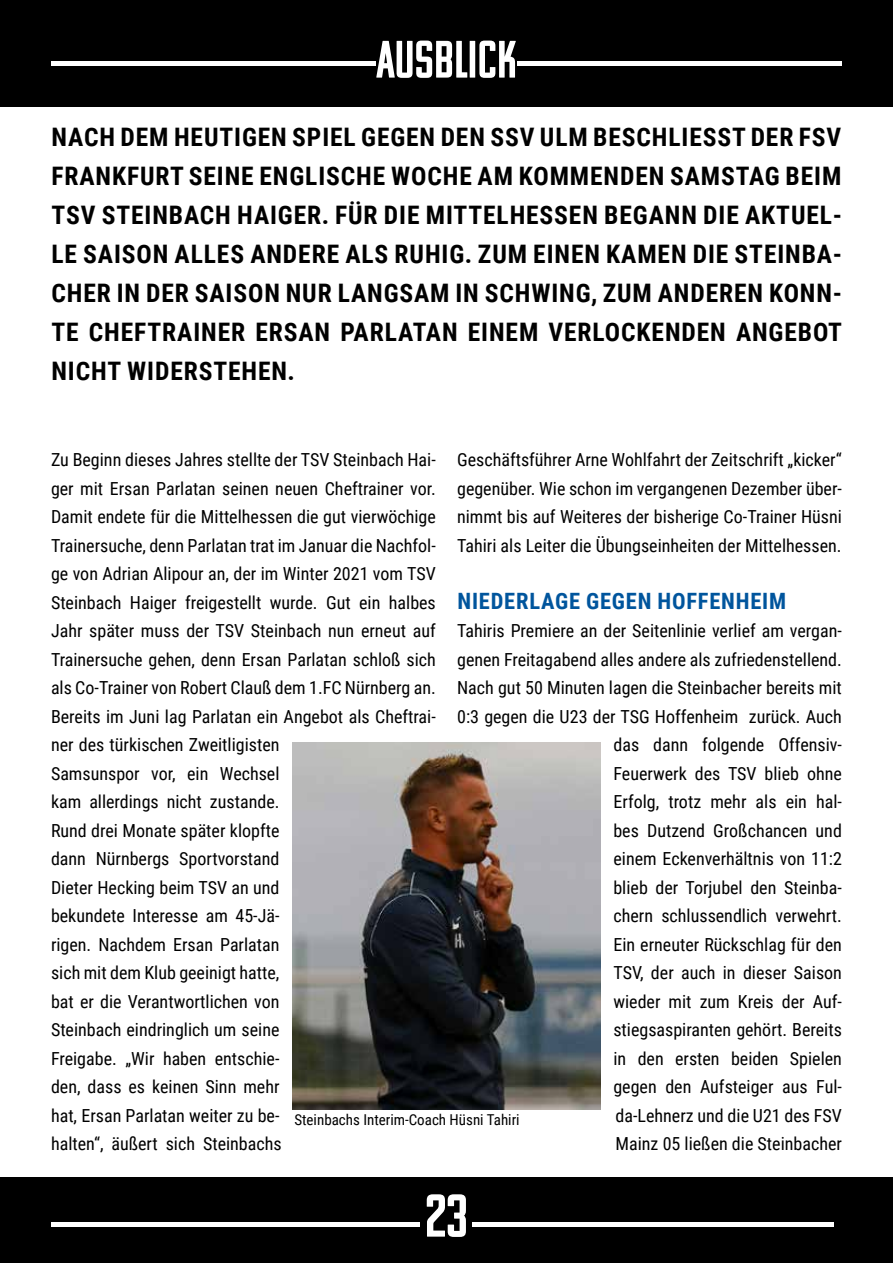
<style>
.page{position:relative;width:893px;height:1263px;background:#fff}
.page>*{position:absolute;margin:0;border:0;box-sizing:border-box;transform-origin:0 0}
.t1{font:60px "Komu A";color:#fff}
.t2{font:52.5px "Komu A";color:#fff}
.t3{font:700 25.5px/39px "Roboto Condensed";letter-spacing:.035em;color:#000;text-align:justify}
.t4{font:700 22.5px "Roboto Condensed";letter-spacing:.035em;color:#00559d}
.t5{font:18px/28.5px "Roboto Condensed";color:#000}
.t6{font:15px "Roboto Condensed";color:#000}
</style>
<div class="page">
<div style="left:0;top:0;width:893px;height:106px;background:#000"></div>
<hr style="left:51px;top:61px;width:791px;height:4px;background:#fff">
<div style="left:0;top:1178px;width:893px;height:85px;background:#000"></div>
<hr style="left:51px;top:1222px;width:782px;height:4px;background:#fff">
<div style="left:421px;top:1191px;width:51px;height:55px;background:#000"></div>
<div style="left:376px;top:38px;width:141px;height:40px;background:#000"></div>
<img style="left:292px;top:743px;width:309px;height:366px">
<h2 class="t2" style="left:376px;top:32px;width:142px">AUSBLICK</h2>
<p class="t3" style="left:51px;top:116px;width:792px">NACH DEM HEUTIGEN SPIEL GEGEN DEN SSV ULM BESCHLIESST DER FSV FRANKFURT SEINE ENGLISCHE WOCHE AM KOMMENDEN SAMSTAG BEIM TSV STEINBACH HAIGER. FÜR DIE MITTELHESSEN BEGANN DIE AKTUEL-LE SAISON ALLES ANDERE ALS RUHIG. ZUM EINEN KAMEN DIE STEINBA-CHER IN DER SAISON NUR LANGSAM IN SCHWING, ZUM ANDEREN KONN-TE CHEFTRAINER ERSAN PARLATAN EINEM VERLOCKENDEN ANGEBOT NICHT WIDERSTEHEN.</p>
<p class="t5" style="left:51px;top:445px;width:386px">Zu Beginn dieses Jahres stellte der TSV Steinbach Hai&shy;ger mit Ersan Parlatan seinen neuen Cheftrainer vor.<br>Damit endete für die Mittelhessen die gut vierwöchige Trainersuche, denn Parlatan trat im Januar die Nachfol&shy;ge von Adrian Alipour an, der im Winter 2021 vom TSV Steinbach Haiger freigestellt wurde. Gut ein halbes Jahr später muss der TSV Steinbach nun erneut auf Trainersuche gehen, denn Ersan Parlatan schloß sich als Co-Trainer von Robert Clauß dem 1.FC Nürnberg an.<br>Bereits im Juni lag Parlatan ein Angebot als Cheftrai&shy;ner des türkischen Zweitligisten<br>Samsunspor vor, ein Wechsel<br>kam allerdings nicht zustande.<br>Rund drei Monate später klopfte<br>dann Nürnbergs Sportvorstand<br>Dieter Hecking beim TSV an und<br>bekundete Interesse am 45-Jä-<br>rigen. Nachdem Ersan Parlatan<br>sich mit dem Klub geeinigt hatte,<br>bat er die Verantwortlichen von<br>Steinbach eindringlich um seine<br>Freigabe. „Wir haben entschie-<br>den, dass es keinen Sinn mehr<br>hat, Ersan Parlatan weiter zu be-<br>halten“, äußert sich Steinbachs</p>
<p class="t5" style="left:457px;top:445px;width:386px;text-align:justify">Geschäftsführer Arne Wohlfahrt der Zeitschrift „kicker“ gegenüber. Wie schon im vergangenen Dezember über&shy;nimmt bis auf Weiteres der bisherige Co-Trainer Hüsni Tahiri als Leiter die Übungseinheiten der Mittelhessen.</p>
<p class="t4" style="left:457px;top:585px;width:330px">NIEDERLAGE GEGEN HOFFENHEIM</p>
<p class="t5" style="left:457px;top:616px;width:386px;text-align:right">Tahiris Premiere an der Seitenlinie verlief am vergan&shy;genen Freitagabend alles andere als zufriedenstellend.<br>Nach gut 50 Minuten lagen die Steinbacher bereits mit 0:3 gegen die U23 der TSG Hoffenheim zurück. Auch das dann folgende Offensiv-<br>Feuerwerk des TSV blieb ohne<br>Erfolg, trotz mehr als ein hal-<br>bes Dutzend Großchancen und<br>einem Eckenverhältnis von 11:2<br>blieb der Torjubel den Steinba-<br>chern schlussendlich verwehrt.<br>Ein erneuter Rückschlag für den<br>TSV, der auch in dieser Saison<br>wieder mit zum Kreis der Auf-<br>stiegsaspiranten gehört. Bereits<br>in den ersten beiden Spielen<br>gegen den Aufsteiger aus Ful-<br>da-Lehnerz und die U21 des FSV<br>Mainz 05 ließen die Steinbacher</p>
<p class="t6" style="left:294px;top:1109px;width:227px">Steinbachs Interim-Coach Hüsni Tahiri</p>
<h1 class="t1" style="left:425px;top:1185px;width:45px">23</h1>
</div>
